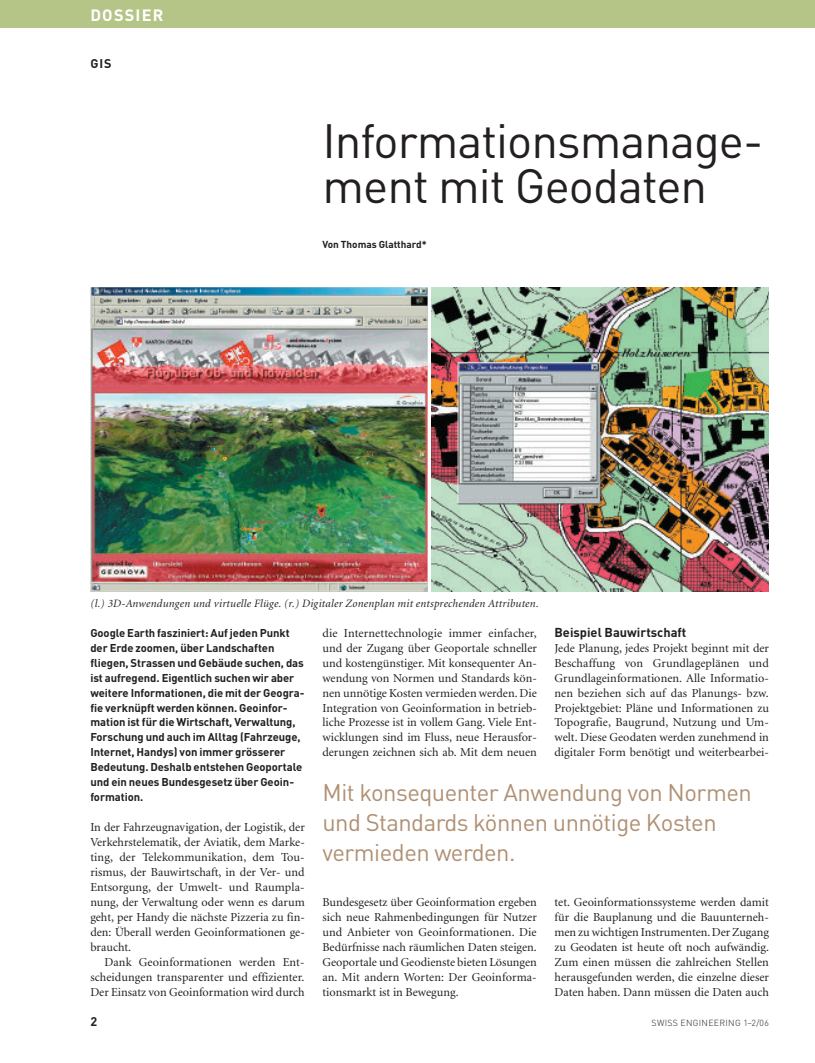
<style>
.page{position:relative;width:815px;height:1063px;background:#fff}
.page>*{position:absolute;margin:0;border:0;box-sizing:border-box;transform-origin:0 0}
.t1{font:47.5px/44.9px "DIN";letter-spacing:-.02em;color:#231f20}
.t2{font:23.75px/29.9px "DIN";letter-spacing:-.02em;color:#af9074}
.t3{font:700 16.25px "DIN";letter-spacing:.075em;color:#fff}
.t4{font:700 12.75px "DIN";color:#231f20}
.t5{font:700 12.5px "DIN";color:#231f20}
.t6{font:12.25px/15px "Minion";color:#231f20;text-align:justify}
.t7{font:700 11.25px/15px "DIN";letter-spacing:-.005em;color:#231f20}
.t8{font:italic 11.25px "Minion";letter-spacing:.02em;color:#231f20}
.t9{font:700 10px "DIN";color:#231f20}
.t10{font:300 8.75px "DIN";letter-spacing:.035em;color:#231f20}
</style>
<div class="page">
<div style="left:0;top:0;width:815px;height:28px;background:#b5c588"></div>
<img style="left:90px;top:287px;width:338px;height:305px">
<img style="left:431px;top:287px;width:338px;height:305px">
<h3 class="t3" style="left:90px;top:6px;width:75px">DOSSIER</h3>
<p class="t5" style="left:90px;top:56px;width:23px">GIS</p>
<h1 class="t1" style="left:322px;top:119px;width:442px">Informationsmanage&shy;ment mit Geodaten</h1>
<p class="t9" style="left:322px;top:238px;width:106px">Von Thomas Glatthard*</p>
<p class="t8" style="left:90px;top:599px;width:450px">(l.) 3D-Anwendungen und virtuelle Flüge. (r.) Digitaler Zonenplan mit entsprechenden Attributen.</p>
<p class="t7" style="left:90px;top:625px;width:216px">Google Earth fasziniert: Auf jeden Punkt der Erde zoomen, über Landschaften fliegen, Strassen und Gebäude suchen, das ist aufregend. Eigentlich suchen wir aber weitere Informationen, die mit der Geogra&shy;fie verknüpft werden können. Geoinfor&shy;mation ist für die Wirtschaft, Verwaltung, Forschung und auch im Alltag (Fahrzeuge, Internet, Handys) von immer grösserer Bedeutung. Deshalb entstehen Geoportale und ein neues Bundesgesetz über Geoin&shy;formation.</p>
<p class="t6" style="left:90px;top:821px;width:216px">In der Fahrzeugnavigation, der Logistik, der Verkehrstelematik, der Aviatik, dem Marke&shy;ting, der Telekommunikation, dem Tou&shy;rismus, der Bauwirtschaft, in der Ver- und Entsorgung, der Umwelt- und Raumpla&shy;nung, der Verwaltung oder wenn es darum geht, per Handy die nächste Pizzeria zu fin&shy;den: Überall werden Geoinformationen ge&shy;braucht.</p>
<p class="t6" style="left:90px;top:955px;width:216px;text-indent:14px">Dank Geoinformationen werden Ent&shy;scheidungen transparenter und effizienter.<br>Der Einsatz von Geoinformation wird durch</p>
<p class="t6" style="left:322px;top:626px;width:216px">die Internettechnologie immer einfacher, und der Zugang über Geoportale schneller und kostengünstiger. Mit konsequenter An&shy;wendung von Normen und Standards kön&shy;nen unnötige Kosten vermieden werden. Die Integration von Geoinformation in betrieb&shy;liche Prozesse ist in vollem Gang. Viele Ent&shy;wicklungen sind im Fluss, neue Herausfor&shy;derungen zeichnen sich ab. Mit dem neuen</p>
<p class="t4" style="left:555px;top:625px;width:133px">Beispiel Bauwirtschaft</p>
<p class="t6" style="left:555px;top:641px;width:216px">Jede Planung, jedes Projekt beginnt mit der Beschaffung von Grundlageplänen und Grundlageinformationen. Alle Informatio&shy;nen beziehen sich auf das Planungs- bzw.<br>Projektgebiet: Pläne und Informationen zu Topografie, Baugrund, Nutzung und Um&shy;welt. Diese Geodaten werden zunehmend in digitaler Form benötigt und weiterbearbei-</p>
<h2 class="t2" style="left:322px;top:778px;width:431px">Mit konsequenter Anwendung von Normen und Standards können unnötige Kosten vermieden werden.</h2>
<p class="t6" style="left:322px;top:896px;width:216px">Bundesgesetz über Geoinformation ergeben sich neue Rahmenbedingungen für Nutzer und Anbieter von Geoinformationen. Die Bedürfnisse nach räumlichen Daten steigen.<br>Geoportale und Geodienste bieten Lösungen an. Mit andern Worten: Der Geoinforma&shy;tionsmarkt ist in Bewegung.</p>
<p class="t6" style="left:555px;top:896px;width:216px">tet. Geoinformationssysteme werden damit für die Bauplanung und die Bauunterneh&shy;men zu wichtigen Instrumenten. Der Zugang zu Geodaten ist heute oft noch aufwändig.<br>Zum einen müssen die zahlreichen Stellen herausgefunden werden, die einzelne dieser Daten haben. Dann müssen die Daten auch</p>
<p class="t5" style="left:90px;top:1014px;width:8px">2</p>
<p class="t10" style="left:652px;top:1018px;width:119px">SWISS ENGINEERING 1–2/06</p>
</div>
